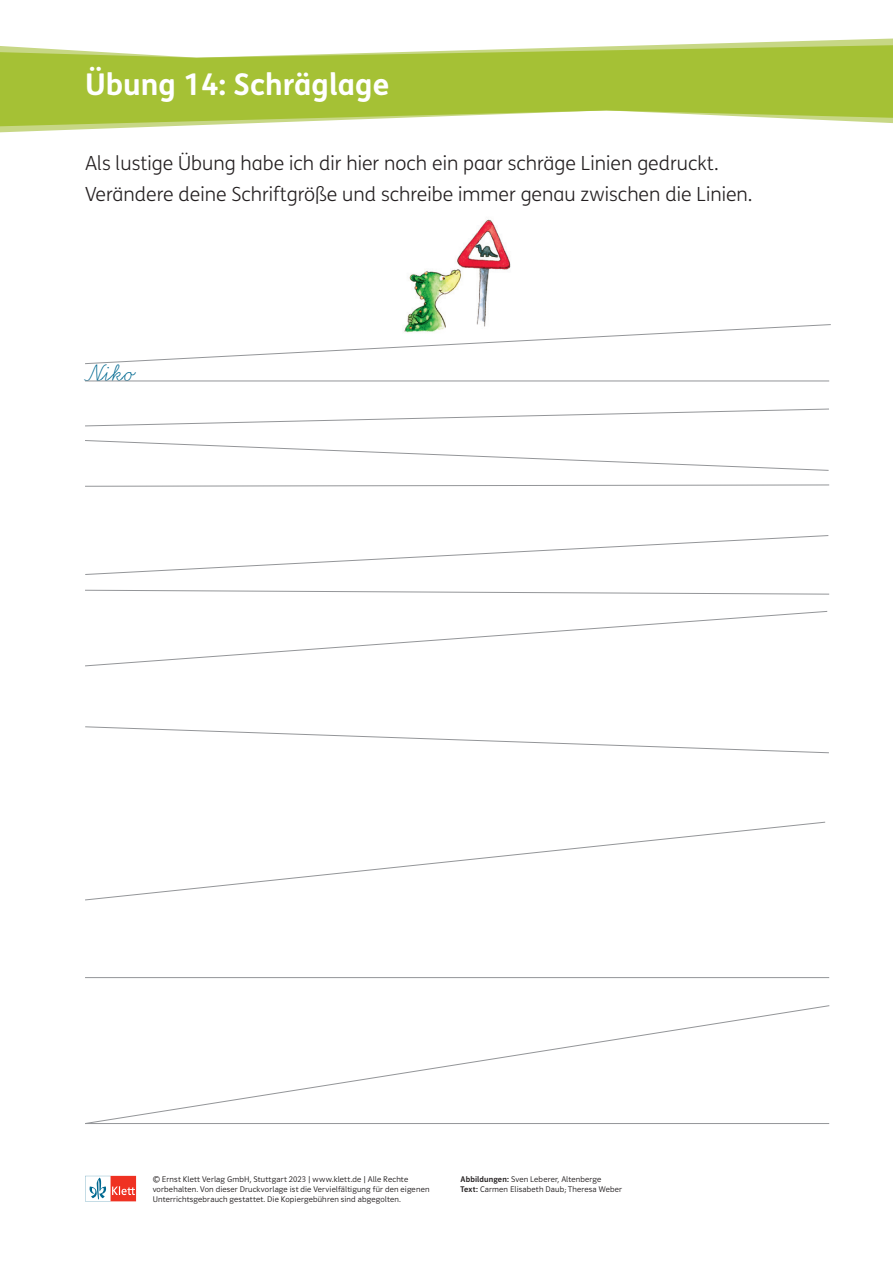
<style>
.page{position:relative;width:893px;height:1263px;background:#fff}
.page>*{position:absolute;margin:0;border:0;box-sizing:border-box;transform-origin:0 0}
.t1{font:700 30px "FS Klett GSV";color:#fff}
.t2{font:26.4px "Schulklett B LA";color:#006991}
.t3{font:300 19.5px/31.5px "FS Klett GSV";color:#231f20}
.t4{font:300 8.25px/9.9px "Polo CEF";letter-spacing:.02em;color:#231f20}
.s1{font-weight:500}
</style>
<div class="page">
<img style="left:407px;top:219px;width:104px;height:105px">
<svg style="left:0;top:38px;width:893px;height:95px"></svg>
<svg style="left:0;top:45px;width:893px;height:82px;background:#b4cb58"></svg>
<svg style="left:85px;top:1176px;width:51px;height:25px"></svg>
<svg style="left:85px;top:1005px;width:745px;height:119px"></svg>
<hr style="left:85px;top:977px;width:744px;height:1px;background:#939598">
<svg style="left:85px;top:821px;width:741px;height:80px"></svg>
<svg style="left:85px;top:726px;width:744px;height:27px"></svg>
<svg style="left:85px;top:611px;width:743px;height:56px"></svg>
<svg style="left:85px;top:589px;width:745px;height:6px"></svg>
<svg style="left:85px;top:535px;width:744px;height:40px"></svg>
<svg style="left:85px;top:484px;width:745px;height:3px"></svg>
<svg style="left:85px;top:440px;width:744px;height:31px"></svg>
<svg style="left:85px;top:408px;width:744px;height:19px"></svg>
<hr style="left:85px;top:381px;width:744px;height:1px;background:#939598">
<svg style="left:85px;top:324px;width:746px;height:40px"></svg>
<h1 class="t1" style="left:85px;top:61px;width:306px">Übung 14: Schräglage</h1>
<h3 class="t3" style="left:85px;top:147px;width:669px">Als lustige Übung habe ich dir hier noch ein paar schräge Linien gedruckt.<br>Verändere deine Schriftgröße und schreibe immer genau zwischen die Linien.</h3>
<h2 class="t2" style="left:85px;top:359px;width:51px">Niko</h2>
<p class="t4" style="left:153px;top:1174px;width:278px">© Ernst Klett Verlag GmbH, Stuttgart 2023 | www.klett.de | Alle Rechte vorbehalten. Von dieser Druckvorlage ist die Vervielfältigung für den eigenen<br>Unterrichtsgebrauch gestattet. Die Kopiergebühren sind abgegolten.</p>
<p class="t4" style="left:460px;top:1174px;width:163px"><span class="s1">Abbildungen:</span> Sven Leberer, Altenberge<br><span class="s1">Text:</span> Carmen Elisabeth Daub; Theresa Weber</p>
</div>
